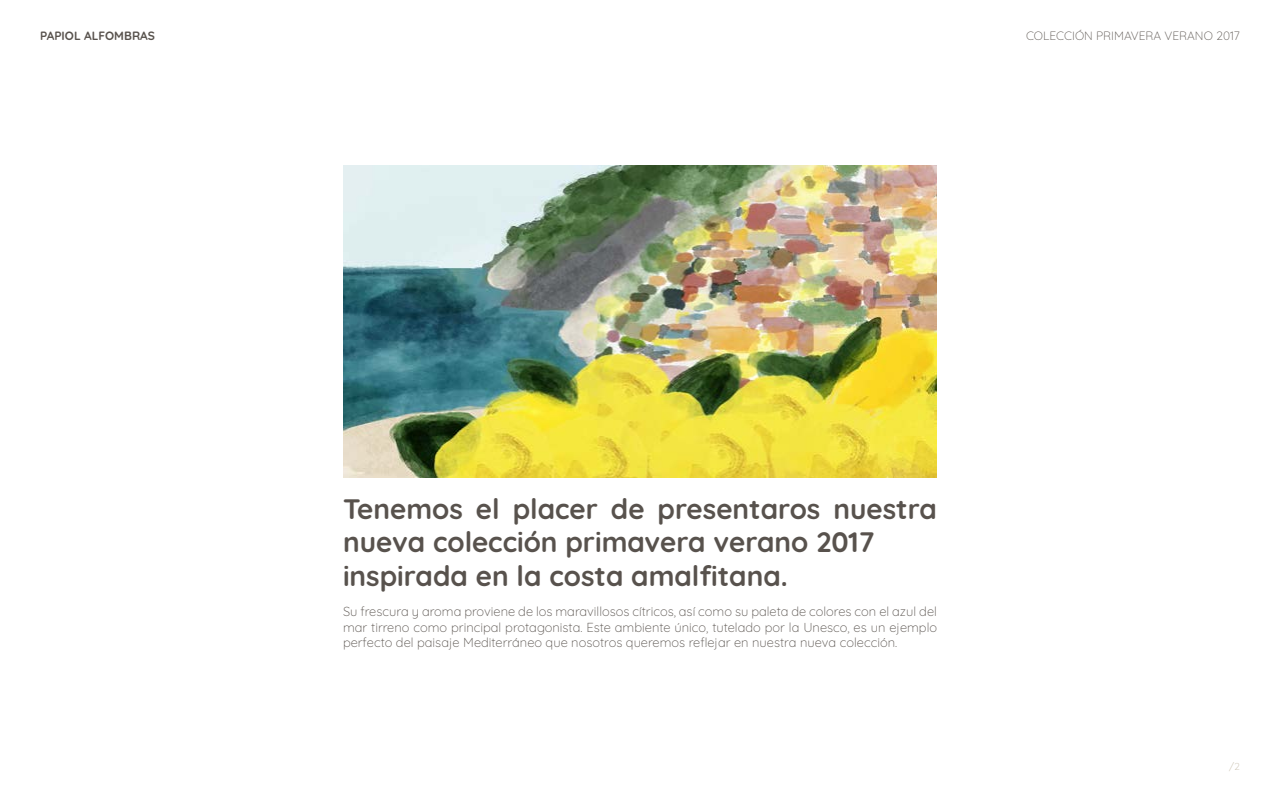
<style>
.page{position:relative;width:1280px;height:800px;background:#fff}
.page>*{position:absolute;margin:0;border:0;box-sizing:border-box;transform-origin:0 0}
.t1{font:700 28px/33.6px "Quicksand";color:#58524d}
.t2{font:300 13px/15.6px "Quicksand";color:#58524d;text-align:justify}
.t3{font:300 12px "Quicksand";color:#58524d}
.t4{font:700 12px "Quicksand";color:#58524d}
.t5{font:300 10px "Quicksand";color:#c6bdab}
</style>
<div class="page">
<img style="left:343px;top:165px;width:594px;height:312px">
<p class="t4" style="left:40px;top:26px;width:117px">PAPIOL ALFOMBRAS</p>
<p class="t3" style="left:1026px;top:27px;width:215px">COLECCIÓN PRIMAVERA VERANO 2017</p>
<h1 class="t1" style="left:343px;top:490px;width:596px">Tenemos el placer de presentaros nuestra nueva colección primavera verano 2017 inspirada en la costa amalfitana.</h1>
<p class="t2" style="left:343px;top:602px;width:596px">Su frescura y aroma proviene de los maravillosos cítricos, así como su paleta de colores con el azul del mar tirreno como principal protagonista. Este ambiente único, tutelado por la Unesco, es un ejemplo perfecto del paisaje Mediterráneo que nosotros queremos reflejar en nuestra nueva colección.</p>
<p class="t5" style="left:1229px;top:759px;width:12px">/2</p>
</div>
